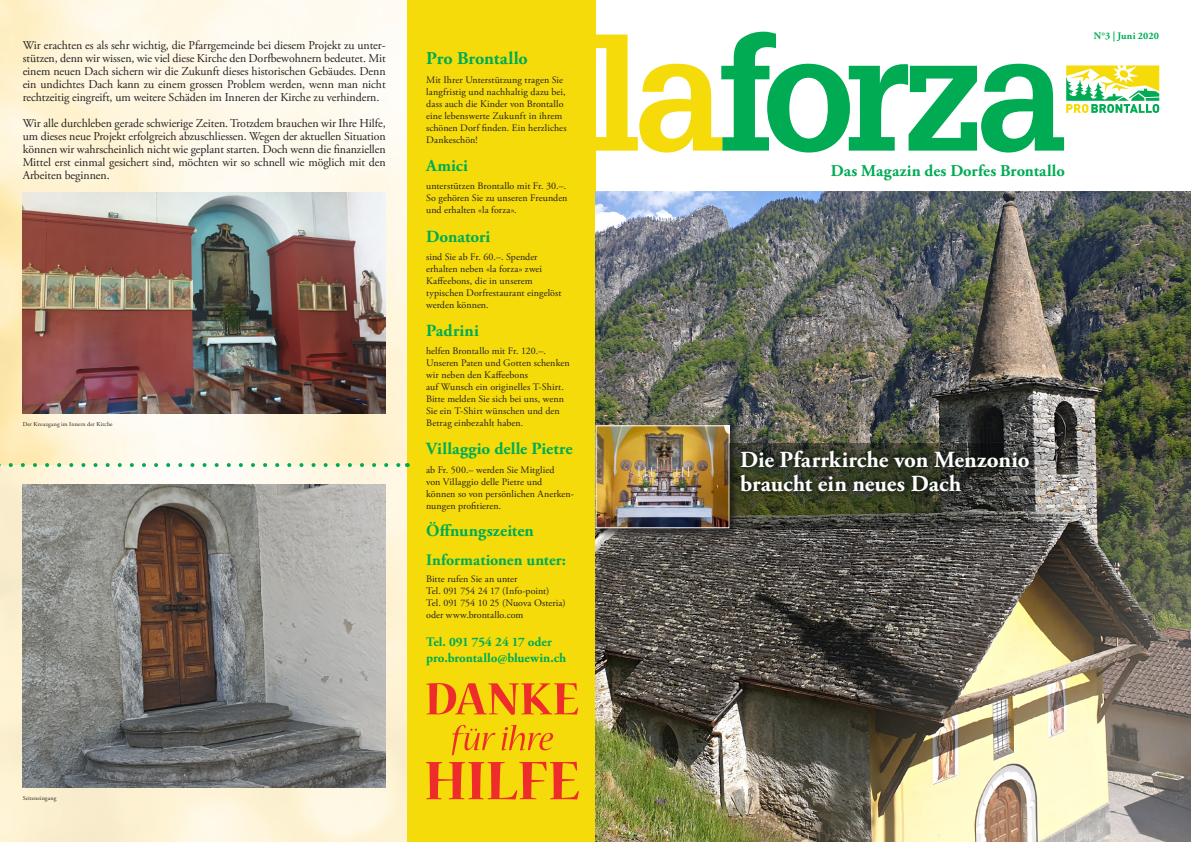
<style>
.page{position:relative;width:1191px;height:842px;background:#fff}
.page>*{position:absolute;margin:0;border:0;box-sizing:border-box;transform-origin:0 0}
.t1{font:700 23px/24px "Adobe Garamond Pro";color:#fff}
.t2{font:700 18px "Adobe Garamond Pro";color:#00ab54}
.t3{font:700 17px "Adobe Garamond Pro";letter-spacing:.005em;color:#00ab54}
.t4{font:700 16.5px "Adobe Garamond Pro";letter-spacing:.01em;color:#00ab54}
.t5{font:700 16px "Adobe Garamond Pro";color:#00ab54}
.t6{font:700 13px/15.6px "Adobe Garamond Pro";color:#00ab54}
.t7{font:12px/13px "Adobe Garamond Pro";letter-spacing:-.005em;color:#231f20;text-align:justify}
.t8{font:10px/12px "Adobe Garamond Pro";letter-spacing:.005em;color:#231f20}
.t9{font:700 10px "Adobe Garamond Pro";letter-spacing:.01em;color:#00ab54}
.t10{font:6px "Adobe Garamond Pro";letter-spacing:.025em;color:#231f20}
</style>
<div class="page">
<img style="left:0;top:0;width:407px;height:465px">
<svg style="left:0;top:465px;width:407px;height:377px;background:#f8efd5"></svg>
<svg style="left:722px;top:32px;width:342px;height:121px"></svg>
<svg style="left:595px;top:35px;width:127px;height:118px"></svg>
<svg style="left:1066px;top:65px;width:93px;height:48px"></svg>
<div style="left:407px;top:0;width:188px;height:842px;background:#f6db0a"></div>
<svg style="left:426px;top:683px;width:152px;height:32px"></svg>
<svg style="left:452px;top:725px;width:43px;height:30px"></svg>
<svg style="left:501px;top:725px;width:52px;height:25px"></svg>
<svg style="left:426px;top:762px;width:153px;height:37px"></svg>
<img style="left:595px;top:191px;width:596px;height:651px">
<img style="left:610px;top:459px;width:581px;height:383px">
<div style="left:594px;top:424px;width:145px;height:114px;background:#231f20;opacity:.75"></div>
<img style="left:597px;top:427px;width:130px;height:99px">
<div style="left:595px;top:425px;width:134px;height:103px;border:1px solid #fff"></div>
<svg style="left:729px;top:443px;width:323px;height:85px;background:#4d4f41"></svg>
<div style="left:735px;top:444px;width:300px;height:53px;background:#000f00;opacity:.75"></div>
<img style="left:23px;top:192px;width:363px;height:221px">
<img style="left:23px;top:485px;width:363px;height:302px">
<svg style="left:0;top:463px;width:401px;height:4px"></svg>
<p class="t7" style="left:23px;top:39px;width:364px">Wir erachten es als sehr wichtig, die Pfarrgemeinde bei diesem Projekt zu unter&shy;stützen, denn wir wissen, wie viel diese Kirche den Dorfbewohnern bedeutet. Mit einem neuen Dach sichern wir die Zukunft dieses historischen Gebäudes. Denn ein undichtes Dach kann zu einem grossen Problem werden, wenn man nicht rechtzeitig eingreift, um weitere Schäden im Inneren der Kirche zu verhindern.</p>
<p class="t7" style="left:23px;top:117px;width:364px">Wir alle durchleben gerade schwierige Zeiten. Trotzdem brauchen wir Ihre Hilfe, um dieses neue Projekt erfolgreich abzuschliessen. Wegen der aktuellen Situation können wir wahrscheinlich nicht wie geplant starten. Doch wenn die finanziellen Mittel erst einmal gesichert sind, möchten wir so schnell wie möglich mit den Arbeiten beginnen.</p>
<p class="t10" style="left:23px;top:420px;width:91px">Der Kreuzgang im Innern der Kirche</p>
<h2 class="t2" style="left:426px;top:47px;width:103px">Pro Brontallo</h2>
<p class="t8" style="left:426px;top:74px;width:142px">Mit Ihrer Unterstützung tragen Sie langfristig und nachhaltig dazu bei, dass auch die Kinder von Brontallo eine lebenswerte Zukunft in ihrem schönen Dorf finden. Ein herzliches<br>Dankeschön!</p>
<h3 class="t3" style="left:426px;top:156px;width:43px">Amici</h3>
<p class="t8" style="left:426px;top:180px;width:143px">unterstützen Brontallo mit Fr. 30.–.<br>So gehören Sie zu unseren Freunden und erhalten «la forza».</p>
<h3 class="t3" style="left:426px;top:226px;width:66px">Donatori</h3>
<p class="t8" style="left:426px;top:251px;width:137px">sind Sie ab Fr. 60.–. Spender erhalten neben «la forza» zwei<br>Kaffeebons, die in unserem typischen Dorfrestaurant eingelöst werden können.</p>
<h3 class="t3" style="left:426px;top:320px;width:54px">Padrini</h3>
<p class="t8" style="left:426px;top:345px;width:145px">helfen Brontallo mit Fr. 120.–.<br>Unseren Paten und Gotten schenken wir neben den Kaffeebons<br>auf Wunsch ein originelles T-Shirt.<br>Bitte melden Sie sich bei uns, wenn<br>Sie ein T-Shirt wünschen und den<br>Betrag einbezahlt haben.</p>
<h3 class="t3" style="left:426px;top:439px;width:148px">Villaggio delle Pietre</h3>
<p class="t8" style="left:426px;top:464px;width:149px">ab Fr. 500.– werden Sie Mitglied<br>von Villaggio delle Pietre und können so von persönlichen Anerken&shy;nungen profitieren.</p>
<h3 class="t3" style="left:426px;top:521px;width:109px">Öffnungszeiten</h3>
<h3 class="t5" style="left:426px;top:551px;width:141px">Informationen unter:</h3>
<p class="t8" style="left:426px;top:573px;width:141px">Bitte rufen Sie an unter<br>Tel. 091 754 24 17 (Info-point)<br>Tel. 091 754 10 25 (Nuova Osteria) oder www.brontallo.com</p>
<h3 class="t6" style="left:426px;top:635px;width:142px">Tel. 091 754 24 17 oder pro.brontallo@bluewin.ch</h3>
<p class="t10" style="left:23px;top:795px;width:35px">Seiteneingang</p>
<p class="t9" style="left:1093px;top:30px;width:67px">N°3 | Juni 2020</p>
<h3 class="t4" style="left:830px;top:161px;width:236px">Das Magazin des Dorfes Brontallo</h3>
<h1 class="t1" style="left:740px;top:448px;width:291px">Die Pfarrkirche von Menzonio braucht ein neues Dach</h1>
</div>
